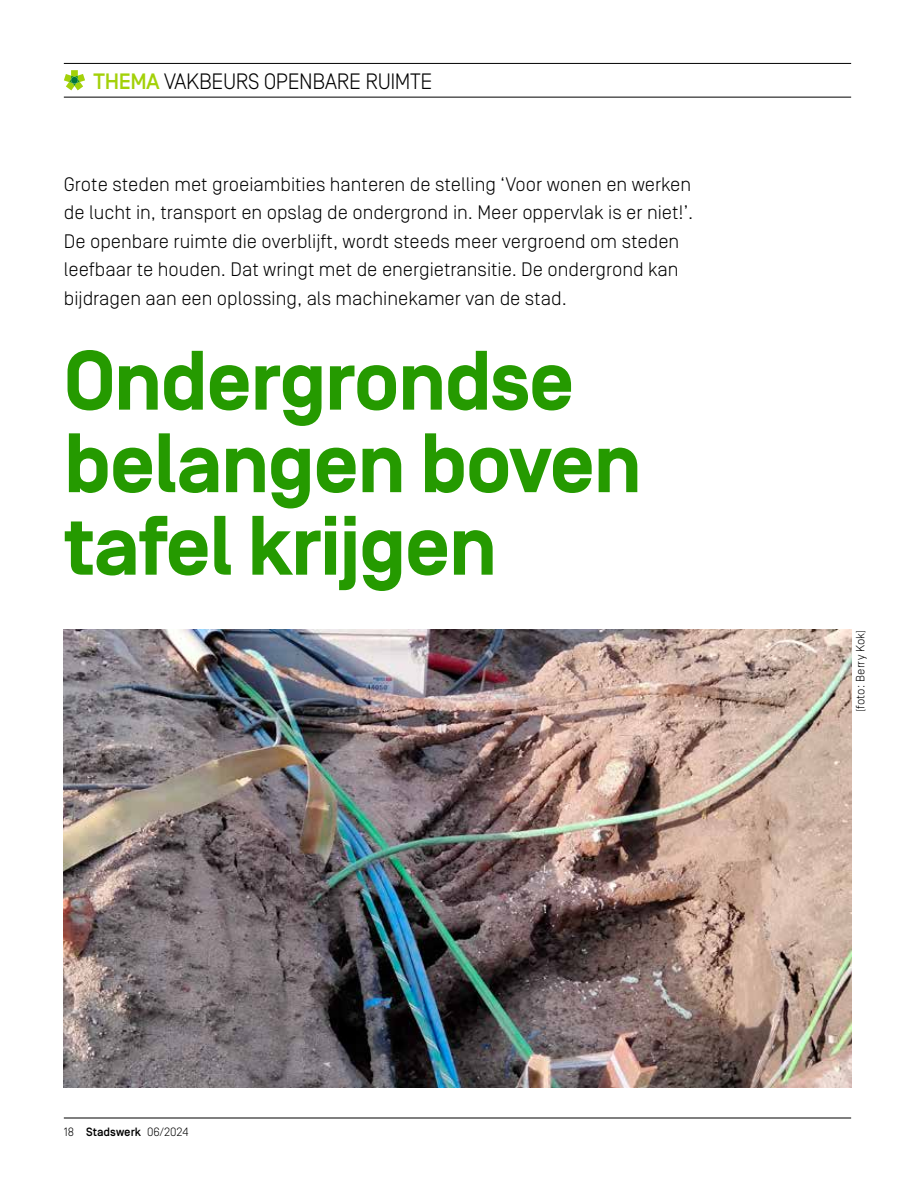
<style>
.page{position:relative;width:915px;height:1191px;background:#fff}
.page>*{position:absolute;margin:0;border:0;box-sizing:border-box;transform-origin:0 0}
.t1{font:700 84px/82.5px "Simplon BP";letter-spacing:-.02em;color:#259a00}
.t2{font:300 22.2px "Simplon BP";letter-spacing:-.02em;color:#000}
.t3{font:300 19.5px/28.5px "Simplon BP";color:#000}
.t4{font:300 12px "Simplon BP";letter-spacing:.005em;color:#000}
.s1{font-weight:500;color:#a3d109}
.s2{font-weight:500}
</style>
<div class="page">
<hr style="left:64px;top:1117px;width:786px;height:1px;background:#000">
<hr style="left:64px;top:97px;width:786px;height:1px;background:#000">
<hr style="left:64px;top:63px;width:786px;height:1px;background:#000">
<svg style="left:64px;top:70px;width:21px;height:20px"></svg>
<img style="left:64px;top:629px;width:786px;height:458px">
<p class="t2" style="left:94px;top:68px;width:340px"><span class="s1">THEMA</span> VAKBEURS OPENBARE RUIMTE</p>
<p class="t3" style="left:64px;top:169px;width:631px">Grote steden met groeiambities hanteren de stelling ‘Voor wonen en werken de lucht in, transport en opslag de ondergrond in. Meer oppervlak is er niet!’.<br>De openbare ruimte die overblijft, wordt steeds meer vergroend om steden leefbaar te houden. Dat wringt met de energietransitie. De ondergrond kan bijdragen aan een oplossing, als machinekamer van de stad.</p>
<h1 class="t1" style="left:64px;top:342px;width:579px">Ondergrondse belangen boven tafel krijgen</h1>
<p class="t4" style="left:853px;top:712px;width:84px;rotate:-90deg">(foto: Berry Kok)</p>
<p class="t4" style="left:64px;top:1125px;width:126px">18 <span class="s2">Stadswerk</span> 06/2024</p>
</div>
